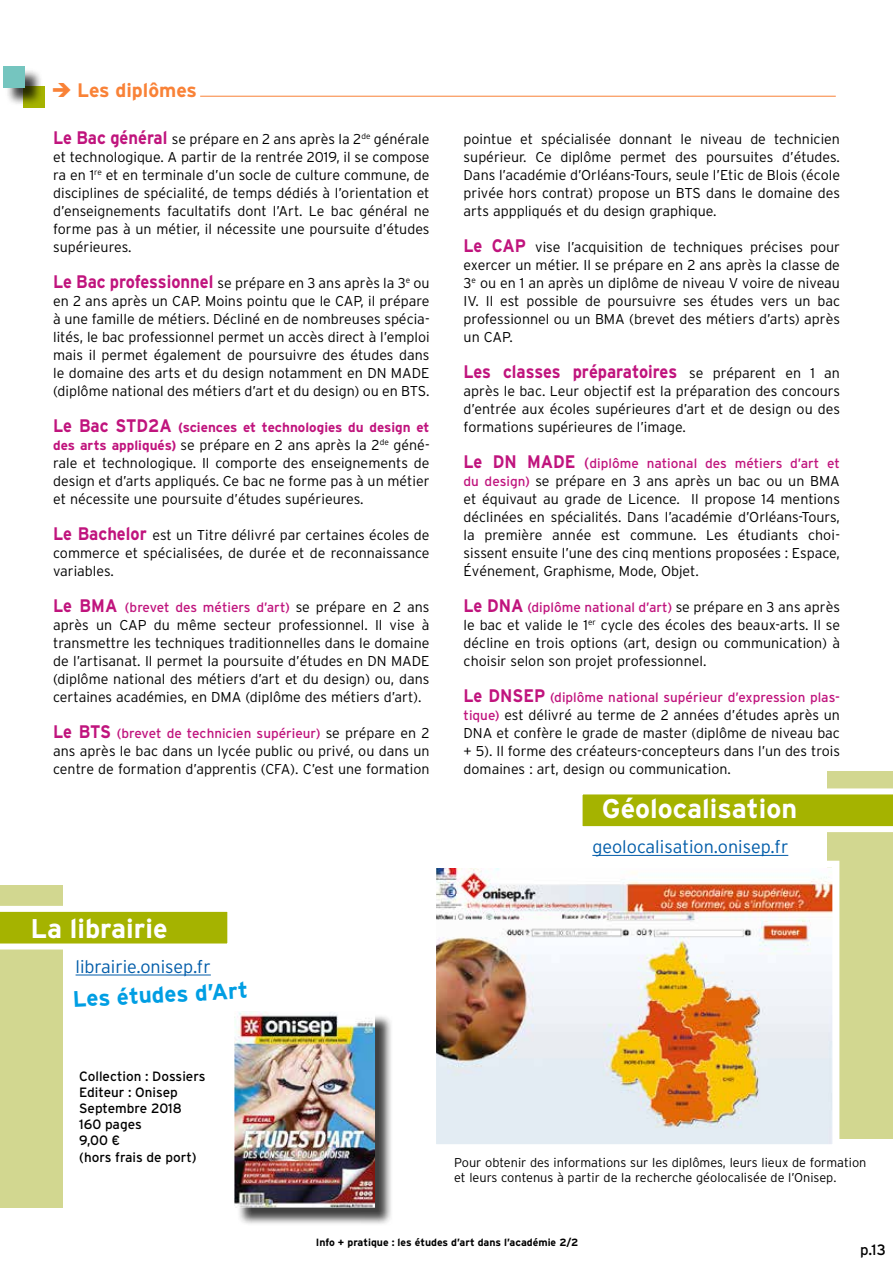
<style>
.page{position:relative;width:893px;height:1263px;background:#fff}
.page>*{position:absolute;margin:0;border:0;box-sizing:border-box;transform-origin:0 0}
.t1{font:700 27px "Interstate";color:#fff}
.t2{font:700 22.5px "Interstate";color:#009ee3}
.t3{font:700 19.5px "Interstate";color:#f98237}
.t4{font:700 18.15px "Interstate";letter-spacing:-.01em;color:#c0147d;scale:.91 1}
.t5{font:300 18px "Interstate";color:#005ca9}
.t6{font:15px "Interstate";color:#000}
.t7{font:300 14.25px/18px "Interstate";color:#000;text-align:justify}
.t8{font:13.5px "Interstate";color:#c0147d}
.t9{font:13.5px/16.2px "Interstate";color:#000}
.t10{font:700 13.5px "Interstate";color:#c0147d}
.t11{font:300 12.75px/15.3px "Interstate";color:#000}
.t12{font:700 10.5px "Interstate";color:#000}
.s1{font-weight:700;font-size:18.15px;color:#c0147d}
.s2{font-size:18.15px}
.s3{font-weight:700;font-size:13.5px;color:#c0147d}
.s4{font-weight:700;font-size:18.15px}
.s5{font-weight:300;font-size:14.25px;color:#000}
.s6{font-size:15px}
.s7{font-weight:400;font-size:13.5px;color:#c0147d}
</style>
<div class="page">
<div style="left:23px;top:86px;width:22px;height:21px;background:#a5b300"></div>
<div style="left:5px;top:68px;width:38px;height:38px;background:#000;opacity:.75"></div>
<div style="left:3px;top:66px;width:21px;height:21px;background:#75c5bf"></div>
<div style="left:828px;top:771px;width:65px;height:374px;background:#d2d790"></div>
<div style="left:0;top:885px;width:63px;height:323px;background:#d2d790"></div>
<hr style="left:200px;top:96px;width:636px;height:1px;background:#f98237">
<svg style="left:582px;top:788px;width:311px;height:44px"></svg>
<hr style="left:592px;top:855px;width:196px;height:1px;background:#005ca9">
<hr style="left:76px;top:975px;width:135px;height:1px;background:#005ca9">
<svg style="left:0;top:906px;width:228px;height:43px"></svg>
<div style="left:446px;top:1139px;width:447px;height:60px;background:#fff"></div>
<img style="left:437px;top:869px;width:394px;height:274px">
<div style="left:429px;top:861px;width:410px;height:290px;border:7px solid #fff"></div>
<div style="left:237px;top:1014px;width:156px;height:212px;background:#000;opacity:.75"></div>
<img style="left:234px;top:1011px;width:141px;height:197px">
<h3 class="t3" style="left:51px;top:78px;width:147px">➔ Les diplômes</h3>
<p class="t7" style="left:53px;top:130px;width:378px"><span class="s1">Le Bac général</span> se prépare en 2 ans après la 2<sup>de</sup> générale et technologique. A partir de la rentrée 2019, il se compose ra en 1<sup>re</sup> et en terminale d’un socle de culture commune, de disciplines de spécialité, de temps dédiés à l’orientation et d’enseignements facultatifs dont l’Art. Le bac général ne forme pas à un métier, il nécessite une poursuite d’études supérieures.</p>
<p class="t7" style="left:53px;top:274px;width:378px"><span class="s1">Le Bac professionnel</span> se prépare en 3 ans après la 3<sup>e</sup> ou en 2 ans après un CAP. Moins pointu que le CAP, il prépare à une famille de métiers. Décliné en de nombreuses spécia&shy;lités, le bac professionnel permet un accès direct à l’emploi mais il permet également de poursuivre des études dans le domaine des arts et du design notamment en DN MADE (diplôme national des métiers d’art et du design) ou en BTS.</p>
<p class="t10" style="left:53px;top:419px;width:378px"><span class="s2">Le Bac STD2A</span> (sciences et technologies du design et</p>
<p class="t7" style="left:53px;top:436px;width:378px"><span class="s3">des arts appliqués)</span> se prépare en 2 ans après la 2<sup>de</sup> géné&shy;rale et technologique. Il comporte des enseignements de design et d’arts appliqués. Ce bac ne forme pas à un métier et nécessite une poursuite d’études supérieures.</p>
<p class="t7" style="left:53px;top:526px;width:378px"><span class="s1">Le Bachelor</span> est un Titre délivré par certaines écoles de commerce et spécialisées, de durée et de reconnaissance variables.</p>
<p class="t8" style="left:53px;top:599px;width:378px"><span class="s4">Le BMA</span> (brevet des métiers d’art) <span class="s5">se prépare en 2 ans</span></p>
<p class="t7" style="left:53px;top:616px;width:378px">après un CAP du même secteur professionnel. Il vise à transmettre les techniques traditionnelles dans le domaine de l’artisanat. Il permet la poursuite d’études en DN MADE (diplôme national des métiers d’art et du design) ou, dans certaines académies, en DMA (diplôme des métiers d’art).</p>
<p class="t8" style="left:53px;top:725px;width:378px"><span class="s4">Le BTS</span> (brevet de technicien supérieur) <span class="s5">se prépare en 2</span></p>
<p class="t7" style="left:53px;top:742px;width:378px">ans après le bac dans un lycée public ou privé, ou dans un centre de formation d’apprentis (CFA). C’est une formation</p>
<h1 class="t1" style="left:30px;top:911px;width:139px">La librairie</h1>
<p class="t5" style="left:76px;top:955px;width:137px">librairie.onisep.fr</p>
<h2 class="t2" style="left:72px;top:985px;width:181px;rotate:-3deg">Les études d’Art</h2>
<p class="t9" style="left:79px;top:1067px;width:128px">Collection : Dossiers<br>Editeur : Onisep<br>Septembre 2018<br>160 pages<br>9,00 €<br>(hors frais de port)</p>
<p class="t7" style="left:464px;top:130px;width:378px">pointue et spécialisée donnant le niveau de technicien supérieur. Ce diplôme permet des poursuites d’études.<br>Dans l’académie d’Orléans-Tours, seule l’Etic de Blois (école privée hors contrat) propose un BTS dans le domaine des arts apppliqués et du design graphique.</p>
<p class="t7" style="left:464px;top:238px;width:378px"><span class="s1">Le CAP</span> vise l’acquisition de techniques précises pour exercer un métier. Il se prépare en 2 ans après la classe de 3<sup>e</sup> ou en 1 an après un diplôme de niveau V voire de niveau IV. Il est possible de poursuivre ses études vers un bac professionnel ou un BMA (brevet des métiers d’arts) après un CAP.</p>
<p class="t4" style="left:464px;top:361px;width:415px">Les classes préparatoires <span class="s5">se préparent en 1 an</span></p>
<p class="t7" style="left:464px;top:382px;width:378px">après le bac. Leur objectif est la préparation des concours d’entrée aux écoles supérieures d’art et de design ou des formations supérieures de l’image.</p>
<p class="t8" style="left:464px;top:455px;width:378px"><span class="s4">Le DN MADE</span> <span class="s6">(</span>diplôme national des métiers d’art et</p>
<p class="t7" style="left:464px;top:472px;width:378px"><span class="s7">du design)</span> se prépare en 3 ans après un bac ou un BMA et équivaut au grade de Licence. Il propose 14 mentions déclinées en spécialités. Dans l’académie d’Orléans-Tours, la première année est commune. Les étudiants choi&shy;sissent ensuite l’une des cinq mentions proposées : Espace, Événement, Graphisme, Mode, Objet.</p>
<p class="t8" style="left:464px;top:599px;width:378px"><span class="s4">Le DNA</span> (diplôme national d’art) <span class="s5">se prépare en 3 ans après</span></p>
<p class="t7" style="left:464px;top:616px;width:378px">le bac et valide le 1<sup>er</sup> cycle des écoles des beaux-arts. Il se décline en trois options (art, design ou communication) à choisir selon son projet professionnel.</p>
<p class="t8" style="left:464px;top:689px;width:378px"><span class="s4">Le DNSEP</span> (diplôme national supérieur d’expression plas-</p>
<p class="t7" style="left:464px;top:706px;width:378px"><span class="s7">tique)</span> est délivré au terme de 2 années d’études après un DNA et confère le grade de master (diplôme de niveau bac + 5). Il forme des créateurs-concepteurs dans l’un des trois domaines : art, design ou communication.</p>
<h1 class="t1" style="left:602px;top:792px;width:197px">Géolocalisation</h1>
<p class="t5" style="left:592px;top:836px;width:197px">geolocalisation.onisep.fr</p>
<p class="t11" style="left:454px;top:1154px;width:414px">Pour obtenir des informations sur les diplômes, leurs lieux de formation et leurs contenus à partir de la recherche géolocalisée de l’Onisep.</p>
<p class="t12" style="left:316px;top:1236px;width:264px">I nfo + pratique : les études d’art dans l’académie 2/2</p>
<p class="t6" style="left:860px;top:1240px;width:27px">p.13</p>
</div>
